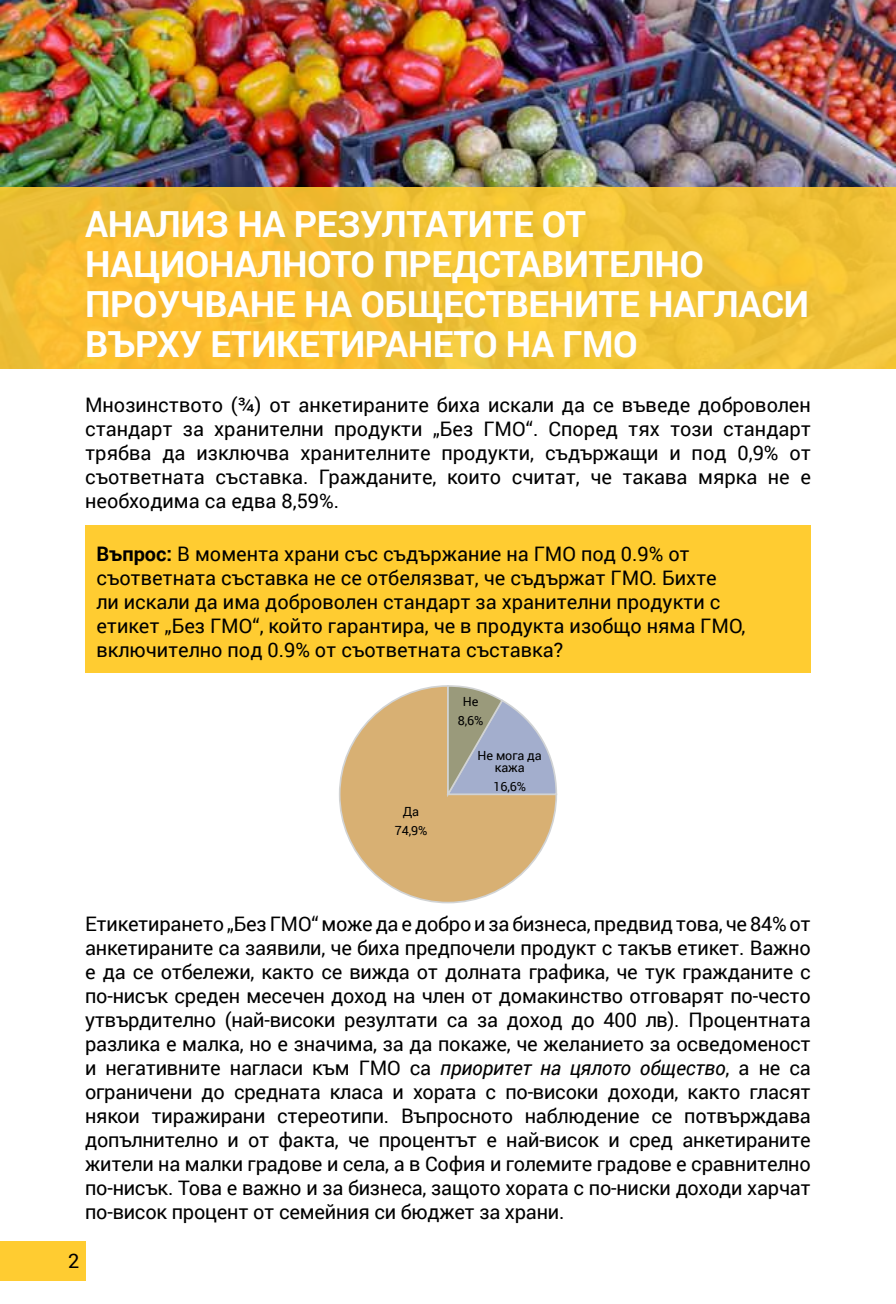
<style>
.page{position:relative;width:896px;height:1304px;background:#fff}
.page>*{position:absolute;margin:0;border:0;box-sizing:border-box;transform-origin:0 0}
.t1{font:700 36px/40px "Roboto";letter-spacing:-.01em;color:#fff}
.t2{font:20px/24px "Roboto";color:#000;text-align:justify}
.t3{font:12.6px/18.6px "Roboto";letter-spacing:-.01em;color:#000;text-align:center}
.s1{font-weight:700}
.s2{font-style:italic}
</style>
<div class="page">
<div style="left:0;top:1242px;width:85px;height:39px;background:#ffcc31"></div>
<img style="left:0;top:0;width:896px;height:187px">
<div style="left:0;top:187px;width:896px;height:182px;background:linear-gradient(to right,#f5bd31,#f1c539)"></div>
<div style="left:85px;top:525px;width:726px;height:147px;background:#ffcc31"></div>
<svg style="left:339px;top:685px;width:218px;height:219px"></svg>
<svg style="left:446px;top:685px;width:112px;height:112px"></svg>
<h1 class="t1" style="left:85px;top:202px;width:725px">АНАЛИЗ НА РЕЗУЛТАТИТЕ ОТ<br>НАЦИОНАЛНОТО ПРЕДСТАВИТЕЛНО<br>ПРОУЧВАНЕ НА ОБЩЕСТВЕНИТЕ НАГЛАСИ<br>ВЪРХУ ЕТИКЕТИРАНЕТО НА ГМО</h1>
<p class="t2" style="left:85px;top:392px;width:727px">Мнозинството (¾) от анкетираните биха искали да се въведе доброволен стандарт за хранителни продукти „Без ГМО“. Според тях този стандарт трябва да изключва хранителните продукти, съдържащи и под 0,9% от съответната съставка. Гражданите, които считат, че такава мярка не е необходима са едва 8,59%.</p>
<p class="t2" style="left:96px;top:541px;width:650px;text-align:left"><span class="s1">Въпрос:</span> В момента храни със съдържание на ГМО под 0.9% от съответната съставка не се отбелязват, че съдържат ГМО. Бихте<br>ли искали да има доброволен стандарт за хранителни продукти с етикет „Без ГМО“, който гарантира, че в продукта изобщо няма ГМО, включително под 0.9% от съответната съставка?</p>
<p class="t3" style="left:458px;top:692px;width:27px">Не<br>8,6%</p>
<p class="t3" style="left:395px;top:802px;width:34px">Да<br>74,9%</p>
<p class="t3" style="left:478px;top:748px;width:66px;line-height:12.6px">Не мога да кажа</p>
<p class="t3" style="left:493px;top:776px;width:34px">16,6%</p>
<p class="t2" style="left:85px;top:911px;width:727px">Етикетирането „Без ГМО“ може да е добро и за бизнеса, предвид това, че 84% от анкетираните са заявили, че биха предпочели продукт с такъв етикет. Важно е да се отбележи, както се вижда от долната графика, че тук гражданите с по-нисък среден месечен доход на член от домакинство отговарят по-често утвърдително (най-високи резултати са за доход до 400 лв). Процентната разлика е малка, но е значима, за да покаже, че желанието за осведоменост и негативните нагласи към ГМО са <span class="s2">приоритет на цялото общество</span>, а не са ограничени до средната класа и хората с по-високи доходи, както гласят някои тиражирани стереотипи. Въпросното наблюдение се потвърждава допълнително и от факта, че процентът е най-висок и сред анкетираните жители на малки градове и села, а в София и големите градове е сравнително по-нисък. Това е важно и за бизнеса, защото хората с по-ниски доходи харчат по-висок процент от семейния си бюджет за храни.</p>
<p class="t2" style="left:68px;top:1248px;width:13px">2</p>
</div>
